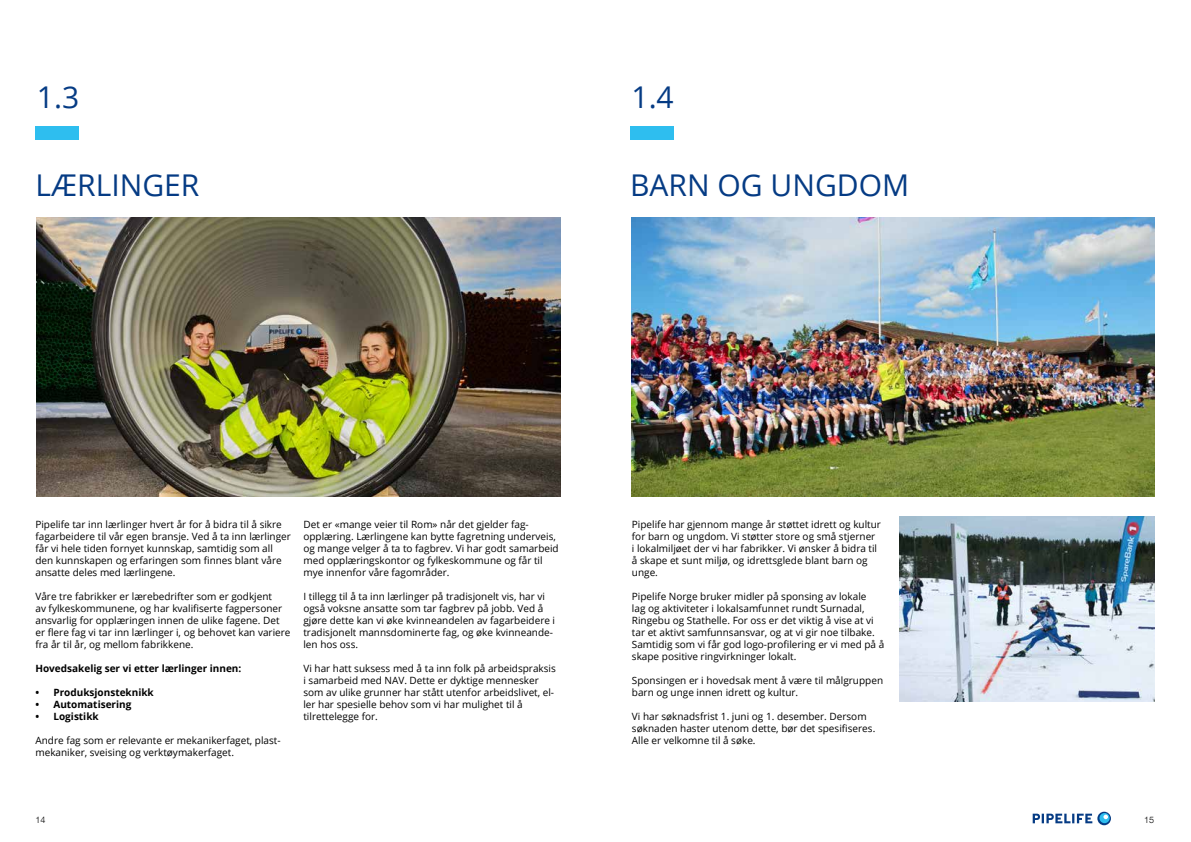
<style>
.page{position:relative;width:1191px;height:842px;background:#fff}
.page>*{position:absolute;margin:0;border:0;box-sizing:border-box;transform-origin:0 0}
.t1{font:30px "Open Sans";color:#053b84}
.t2{font:10px/12px "Open Sans";color:#000}
.t3{font:700 10px "Open Sans";color:#000}
.t4{font:300 9px "Helvetica Neue LT Com";color:#000}
</style>
<div class="page">
<svg style="left:1032px;top:812px;width:79px;height:13px"></svg>
<div style="left:630px;top:126px;width:43px;height:13px;background:#2ebeef"></div>
<img style="left:631px;top:217px;width:524px;height:279px">
<img style="left:899px;top:517px;width:256px;height:185px">
<div style="left:35px;top:126px;width:44px;height:13px;background:#2ebeef"></div>
<img style="left:37px;top:217px;width:523px;height:279px">
<h1 class="t1" style="left:37px;top:77px;width:44px">1.3</h1>
<h1 class="t1" style="left:35px;top:165px;width:165px">LÆRLINGER</h1>
<h1 class="t1" style="left:631px;top:77px;width:44px">1.4</h1>
<h1 class="t1" style="left:630px;top:165px;width:281px">BARN OG UNGDOM</h1>
<p class="t2" style="left:35px;top:518px;width:257px">Pipelife tar inn lærlinger hvert år for å bidra til å sikre fagarbeidere til vår egen bransje. Ved å ta inn lærlinger får vi hele tiden fornyet kunnskap, samtidig som all den kunnskapen og erfaringen som finnes blant våre ansatte deles med lærlingene.</p>
<p class="t2" style="left:35px;top:590px;width:257px">Våre tre fabrikker er lærebedrifter som er godkjent<br>av fylkeskommunene, og har kvalifiserte fagpersoner ansvarlig for opplæringen innen de ulike fagene. Det er flere fag vi tar inn lærlinger i, og behovet kan variere fra år til år, og mellom fabrikkene.</p>
<p class="t3" style="left:35px;top:661px;width:207px">Hovedsakelig ser vi etter lærlinger innen:</p>
<p class="t3" style="left:35px;top:685px;width:120px">• Produksjonsteknikk</p>
<p class="t3" style="left:35px;top:697px;width:97px">• Automatisering</p>
<p class="t3" style="left:35px;top:709px;width:65px">• Logistikk</p>
<p class="t2" style="left:35px;top:734px;width:247px">Andre fag som er relevante er mekanikerfaget, plast&shy;mekaniker, sveising og verktøymakerfaget.</p>
<p class="t2" style="left:303px;top:518px;width:257px">Det er «mange veier til Rom» når det gjelder fag&shy;opplæring. Lærlingene kan bytte fagretning underveis, og mange velger å ta to fagbrev. Vi har godt samarbeid med opplæringskontor og fylkeskommune og får til mye innenfor våre fagområder.</p>
<p class="t2" style="left:303px;top:590px;width:253px">I tillegg til å ta inn lærlinger på tradisjonelt vis, har vi også voksne ansatte som tar fagbrev på jobb. Ved å gjøre dette kan vi øke kvinneandelen av fagarbeidere i tradisjonelt mannsdominerte fag, og øke kvinneande&shy;len hos oss.</p>
<p class="t2" style="left:303px;top:662px;width:254px">Vi har hatt suksess med å ta inn folk på arbeidspraksis i samarbeid med NAV. Dette er dyktige mennesker som av ulike grunner har stått utenfor arbeidslivet, el&shy;ler har spesielle behov som vi har mulighet til å tilrettelegge for.</p>
<p class="t2" style="left:632px;top:518px;width:251px">Pipelife har gjennom mange år støttet idrett og kultur for barn og ungdom. Vi støtter store og små stjerner<br>i lokalmiljøet der vi har fabrikker. Vi ønsker å bidra til å skape et sunt miljø, og idrettsglede blant barn og unge.</p>
<p class="t2" style="left:632px;top:590px;width:254px">Pipelife Norge bruker midler på sponsing av lokale<br>lag og aktiviteter i lokalsamfunnet rundt Surnadal, Ringebu og Stathelle. For oss er det viktig å vise at vi tar et aktivt samfunnsansvar, og at vi gir noe tilbake.<br>Samtidig som vi får god logo-profilering er vi med på å skape positive ringvirkninger lokalt.</p>
<p class="t2" style="left:632px;top:674px;width:253px">Sponsingen er i hovedsak ment å være til målgruppen barn og unge innen idrett og kultur.</p>
<p class="t2" style="left:632px;top:710px;width:245px">Vi har søknadsfrist 1. juni og 1. desember. Dersom søknaden haster utenom dette, bør det spesifiseres.<br>Alle er velkomne til å søke.</p>
<p class="t4" style="left:35px;top:814px;width:12px">14</p>
<p class="t4" style="left:1144px;top:814px;width:12px">15</p>
</div>
